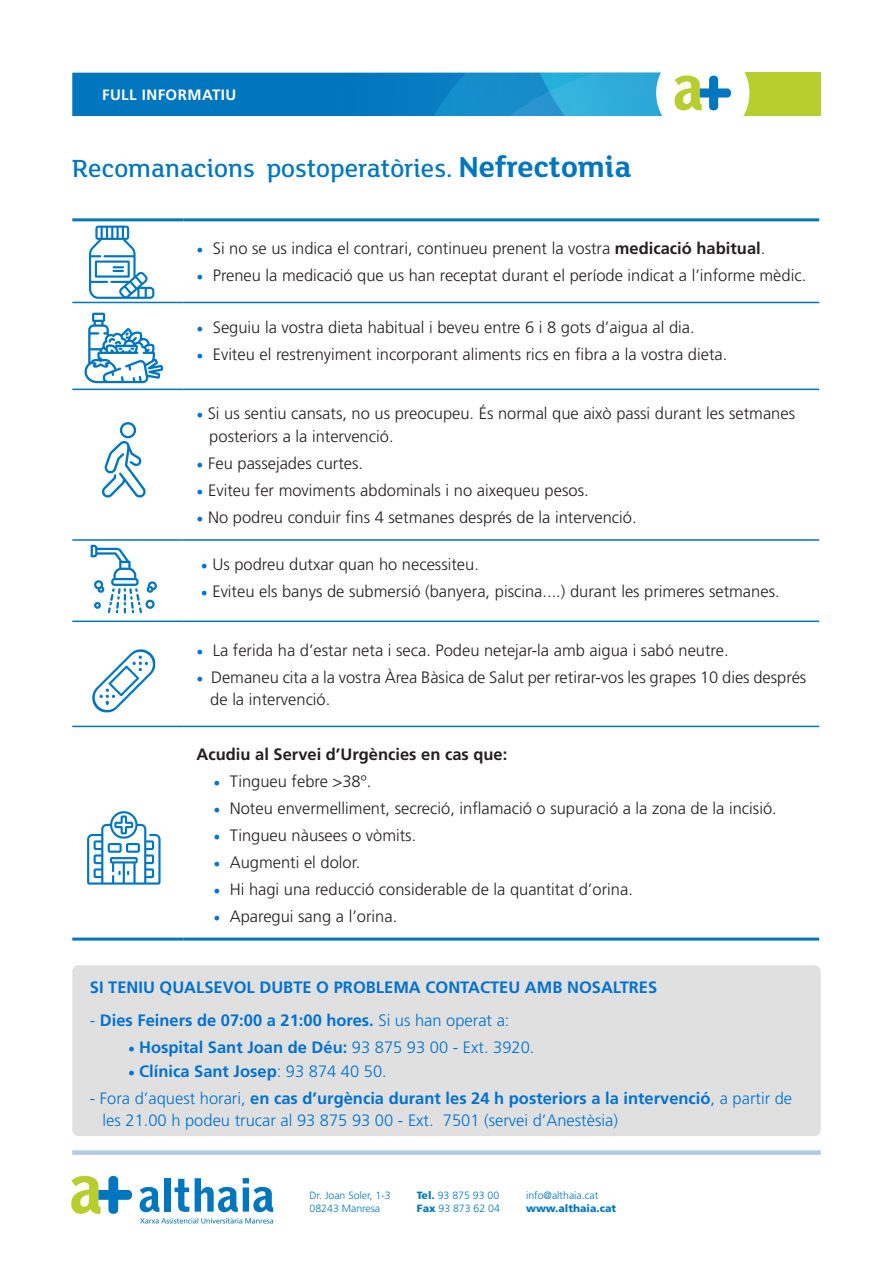
<style>
.page{position:relative;width:893px;height:1263px;background:#fff}
.page>*{position:absolute;margin:0;border:0;box-sizing:border-box;transform-origin:0 0}
.t1{font:500 27px "FS Lola";color:#0076be}
.t2{font:300 16.5px/22.5px "Frutiger LT Std";color:#231f20}
.t3{font:700 16.5px "Frutiger LT Std";color:#0072cf}
.t4{font:300 16.5px/22.5px "Frutiger LT Std";color:#0072cf}
.t5{font:700 16.5px "Frutiger LT Std";color:#231f20}
.t6{font:700 15px "Frutiger LT Std";letter-spacing:.03em;color:#fff}
.t7{font:300 10.5px "Frutiger LT Std";color:#0076be}
.t8{font:900 10.5px "Frutiger LT Std";color:#0076be}
.s1{font-weight:700;font-size:31.5px}
.s2{font-family:"Minion Pro";font-weight:400;font-size:18px;color:#0072cf}
.s3{font-weight:700}
.s4{font-weight:300}
.s5{font-family:"Minion Pro";font-weight:400;font-size:18px}
.s6{font-weight:900}
</style>
<div class="page">
<svg style="left:72px;top:73px;width:749px;height:43px;background:#3598b9"></svg>
<div style="left:72px;top:1150px;width:749px;height:5px;background:#b5c8e6"></div>
<div style="left:72px;top:965px;width:749px;height:171px;background:#e0e0e0;border-radius:6px"></div>
<svg style="left:71px;top:1176px;width:61px;height:38px"></svg>
<svg style="left:140px;top:1187px;width:19px;height:25px"></svg>
<div style="left:164px;top:1178px;width:7px;height:33px;background:#0076be"></div>
<svg style="left:175px;top:1179px;width:14px;height:33px"></svg>
<svg style="left:195px;top:1178px;width:78px;height:34px"></svg>
<svg style="left:140px;top:1218px;width:133px;height:5px"></svg>
<hr style="left:72px;top:302px;width:112px;height:1px;background:#0076be">
<hr style="left:184px;top:302px;width:635px;height:1px;background:#0076be">
<hr style="left:72px;top:389px;width:112px;height:1px;background:#0076be">
<hr style="left:184px;top:389px;width:635px;height:1px;background:#0076be">
<hr style="left:72px;top:539px;width:112px;height:2px;background:#0076be">
<hr style="left:184px;top:539px;width:635px;height:2px;background:#0076be">
<hr style="left:72px;top:726px;width:112px;height:1px;background:#0076be">
<hr style="left:184px;top:726px;width:635px;height:1px;background:#0076be">
<hr style="left:72px;top:620px;width:112px;height:2px;background:#0076be">
<hr style="left:184px;top:620px;width:635px;height:2px;background:#0076be">
<hr style="left:72px;top:218px;width:112px;height:3px;background:#0076be">
<hr style="left:184px;top:218px;width:635px;height:3px;background:#0076be">
<hr style="left:72px;top:937px;width:112px;height:3px;background:#0076be">
<hr style="left:184px;top:937px;width:635px;height:3px;background:#0076be">
<svg style="left:89px;top:226px;width:65px;height:73px"></svg>
<svg style="left:84px;top:313px;width:79px;height:70px"></svg>
<svg style="left:91px;top:545px;width:66px;height:68px"></svg>
<svg style="left:87px;top:811px;width:74px;height:74px"></svg>
<svg style="left:92px;top:649px;width:64px;height:64px"></svg>
<svg style="left:102px;top:422px;width:44px;height:76px"></svg>
<p class="t6" style="left:102px;top:86px;width:136px">FULL INFORMATIU</p>
<p class="t1" style="left:72px;top:150px;width:561px">Recomanacions postoperatòries. <span class="s1">Nefrectomia</span></p>
<p class="t2" style="left:197px;top:237px;width:570px"><span class="s2">•</span> Si no se us indica el contrari, continueu prenent la vostra <span class="s3">medicació habitual</span>.</p>
<p class="t2" style="left:197px;top:264px;width:611px"><span class="s2">•</span> Preneu la medicació que us han receptat durant el període indicat a l’informe mèdic.</p>
<p class="t2" style="left:197px;top:316px;width:500px"><span class="s2">•</span> Seguiu la vostra dieta habitual i beveu entre 6 i 8 gots d’aigua al dia.</p>
<p class="t2" style="left:197px;top:343px;width:532px"><span class="s2">•</span> Eviteu el restrenyiment incorporant aliments rics en fibra a la vostra dieta.</p>
<p class="t2" style="left:209px;top:403px;width:587px;text-indent:-13px"><span class="s2">•</span> Si us sentiu cansats, no us preocupeu. És normal que això passi durant les setmanes posteriors a la intervenció.</p>
<p class="t2" style="left:197px;top:452px;width:168px"><span class="s2">•</span> Feu passejades curtes.</p>
<p class="t2" style="left:197px;top:479px;width:394px"><span class="s2">•</span> Eviteu fer moviments abdominals i no aixequeu pesos.</p>
<p class="t2" style="left:197px;top:506px;width:442px"><span class="s2">•</span> No podreu conduir fins 4 setmanes després de la intervenció.</p>
<p class="t2" style="left:201px;top:553px;width:280px"><span class="s2">•</span> Us podreu dutxar quan ho necessiteu.</p>
<p class="t2" style="left:201px;top:580px;width:580px"><span class="s2">•</span> Eviteu els banys de submersió (banyera, piscina....) durant les primeres setmanes.</p>
<p class="t2" style="left:197px;top:639px;width:534px"><span class="s2">•</span> La ferida ha d’estar neta i seca. Podeu netejar-la amb aigua i sabó neutre.</p>
<p class="t2" style="left:197px;top:666px;width:611px"><span class="s2">•</span> Demaneu cita a la vostra Àrea Bàsica de Salut per retirar-vos les grapes 10 dies després</p>
<p class="t2" style="left:210px;top:688px;width:122px">de la intervenció.</p>
<p class="t5" style="left:197px;top:745px;width:312px">Acudiu al Servei d’Urgències en cas que:</p>
<p class="t2" style="left:214px;top:770px;width:159px"><span class="s2">•</span> Tingueu febre &gt;38º.</p>
<p class="t2" style="left:214px;top:797px;width:565px"><span class="s2">•</span> Noteu envermelliment, secreció, inflamació o supuració a la zona de la incisió.</p>
<p class="t2" style="left:214px;top:824px;width:204px"><span class="s2">•</span> Tingueu nàusees o vòmits.</p>
<p class="t2" style="left:214px;top:851px;width:148px"><span class="s2">•</span> Augmenti el dolor.</p>
<p class="t2" style="left:214px;top:878px;width:421px"><span class="s2">•</span> Hi hagi una reducció considerable de la quantitat d’orina.</p>
<p class="t2" style="left:214px;top:905px;width:185px"><span class="s2">•</span> Aparegui sang a l’orina.</p>
<p class="t3" style="left:90px;top:977px;width:569px">SI TENIU QUALSEVOL DUBTE O PROBLEMA CONTACTEU AMB NOSALTRES</p>
<p class="t3" style="left:90px;top:1010px;width:421px"><span class="s4">-</span> Dies Feiners de 07:00 a 21:00 hores. <span class="s4">Si us han operat a:</span></p>
<p class="t3" style="left:128px;top:1037px;width:408px"><span class="s5">•</span> Hospital Sant Joan de Déu: <span class="s4">93 875 93 00 - Ext. 3920.</span></p>
<p class="t3" style="left:128px;top:1061px;width:260px"><span class="s5">•</span> Clínica Sant Josep<span class="s4">: 93 874 40 50.</span></p>
<p class="t4" style="left:103px;top:1087px;width:691px;text-indent:-13px">- Fora d’aquest horari, <span class="s3">en cas d’urgència durant les 24 h posteriors a la intervenció</span>, a partir de les 21.00 h podeu trucar al 93 875 93 00 - Ext. 7501 (servei d’Anestèsia)</p>
<p class="t7" style="left:310px;top:1189px;width:83px">Dr. Joan Soler, 1-3</p>
<p class="t7" style="left:310px;top:1202px;width:72px">08243 Manresa</p>
<p class="t7" style="left:417px;top:1189px;width:84px"><span class="s6">Tel.</span> 93 875 93 00</p>
<p class="t7" style="left:417px;top:1202px;width:85px"><span class="s6">Fax</span> 93 873 62 04</p>
<p class="t7" style="left:526px;top:1189px;width:74px">info@althaia.cat</p>
<p class="t8" style="left:526px;top:1202px;width:92px">www.althaia.cat</p>
</div>
